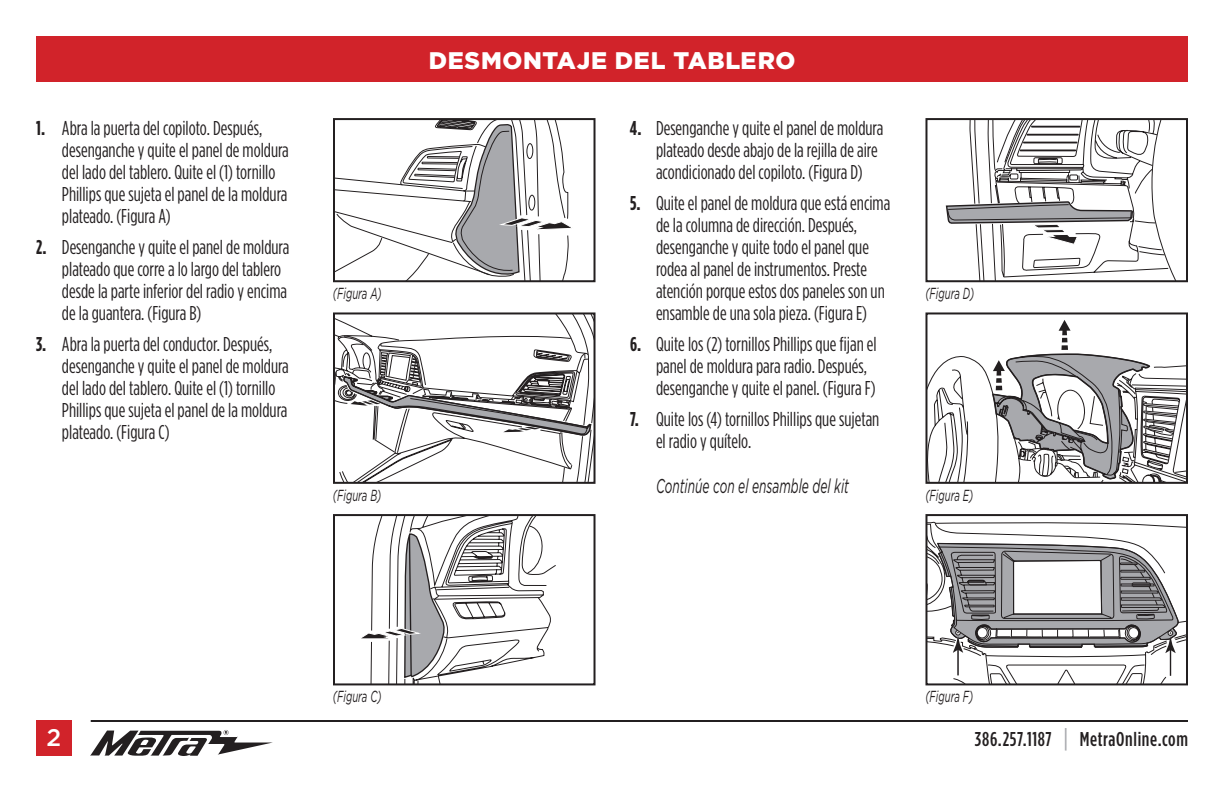
<style>
.page{position:relative;width:1224px;height:792px;background:#fff}
.page>*{position:absolute;margin:0;border:0;box-sizing:border-box;transform-origin:0 0}
.t1{font:900 24px "Gotham";letter-spacing:.03em;color:#fff}
.t2{font:500 24px "Gotham";color:#fff}
.t3{font:20px/22px "Gotham Condensed";color:#231f20;scale:.95 1}
.t4{font:500 20px "Gotham Condensed";letter-spacing:.03em;color:#231f20}
.t5{font:italic 20px "Gotham";color:#231f20;scale:.6 1}
.t6{font:italic 16px "Gotham";color:#231f20;scale:.6 1}
.s1{font-weight:700}
.s2{font-size:26px;color:#a8a9ad}
</style>
<div class="page">
<div style="left:36px;top:36px;width:1152px;height:45px;background:#d1232a"></div>
<svg style="left:90px;top:730px;width:183px;height:26px"></svg>
<hr style="left:91px;top:720px;width:1097px;height:2px;background:#231f20">
<div style="left:36px;top:720px;width:36px;height:36px;background:#d1232a"></div>
<svg style="left:946px;top:121px;width:230px;height:158px"></svg>
<div style="left:925px;top:118px;width:263px;height:164px;border:2px solid #231f20"></div>
<svg style="left:336px;top:121px;width:235px;height:158px"></svg>
<div style="left:333px;top:118px;width:263px;height:164px;border:2px solid #231f20"></div>
<svg style="left:928px;top:320px;width:257px;height:161px"></svg>
<div style="left:925px;top:312px;width:263px;height:172px;border:2px solid #231f20"></div>
<svg style="left:336px;top:315px;width:256px;height:166px"></svg>
<div style="left:333px;top:312px;width:263px;height:172px;border:2px solid #231f20"></div>
<svg style="left:928px;top:522px;width:257px;height:160px"></svg>
<svg style="left:936px;top:522px;width:244px;height:154px"></svg>
<div style="left:925px;top:514px;width:263px;height:171px;border:2px solid #231f20"></div>
<svg style="left:361px;top:517px;width:195px;height:165px"></svg>
<div style="left:333px;top:514px;width:263px;height:171px;border:2px solid #231f20"></div>
<p class="t3" style="left:62px;top:117px;width:240px;text-indent:-26px"><span class="s1">1.</span> Abra la puerta del copiloto. Después, desenganche y quite el panel de moldura del lado del tablero. Quite el (1) tornillo Phillips que sujeta el panel de la moldura plateado. (Figura A)</p>
<p class="t3" style="left:62px;top:236px;width:241px;text-indent:-26px"><span class="s1">2.</span> Desenganche y quite el panel de moldura plateado que corre a lo largo del tablero desde la parte inferior del radio y encima de la guantera. (Figura B)</p>
<p class="t3" style="left:62px;top:333px;width:240px;text-indent:-26px"><span class="s1">3.</span> Abra la puerta del conductor. Después, desenganche y quite el panel de moldura del lado del tablero. Quite el (1) tornillo Phillips que sujeta el panel de la moldura plateado. (Figura C)</p>
<p class="t1" style="left:429px;top:46px;width:368px">DESMONTAJE DEL TABLERO</p>
<p class="t3" style="left:656px;top:117px;width:241px;text-indent:-26px"><span class="s1">4.</span> Desenganche y quite el panel de moldura plateado desde abajo de la rejilla de aire acondicionado del copiloto. (Figura D)</p>
<p class="t3" style="left:656px;top:192px;width:248px;text-indent:-26px"><span class="s1">5.</span> Quite el panel de moldura que está encima de la columna de dirección. Después, desenganche y quite todo el panel que rodea al panel de instrumentos. Preste atención porque estos dos paneles son un ensamble de una sola pieza. (Figura E)</p>
<p class="t3" style="left:656px;top:333px;width:234px;text-indent:-26px"><span class="s1">6.</span> Quite los (2) tornillos Phillips que fijan el panel de moldura para radio. Después, desenganche y quite el panel. (Figura F)</p>
<p class="t3" style="left:656px;top:408px;width:237px;text-indent:-26px"><span class="s1">7.</span> Quite los (4) tornillos Phillips que sujetan el radio y quítelo.</p>
<p class="t5" style="left:656px;top:475px;width:323px">Continúe con el ensamble del kit</p>
<p class="t6" style="left:333px;top:285px;width:83px">(Figura A)</p>
<p class="t6" style="left:925px;top:285px;width:83px">(Figura D)</p>
<p class="t6" style="left:333px;top:486px;width:82px">(Figura B)</p>
<p class="t6" style="left:925px;top:486px;width:81px">(Figura E)</p>
<p class="t6" style="left:333px;top:688px;width:82px">(Figura C)</p>
<p class="t6" style="left:925px;top:688px;width:81px">(Figura F)</p>
<p class="t2" style="left:47px;top:724px;width:16px">2</p>
<p class="t4" style="left:975px;top:728px;width:215px">386.257.1187 <span class="s2">|</span> MetraOnline.com</p>
</div>
